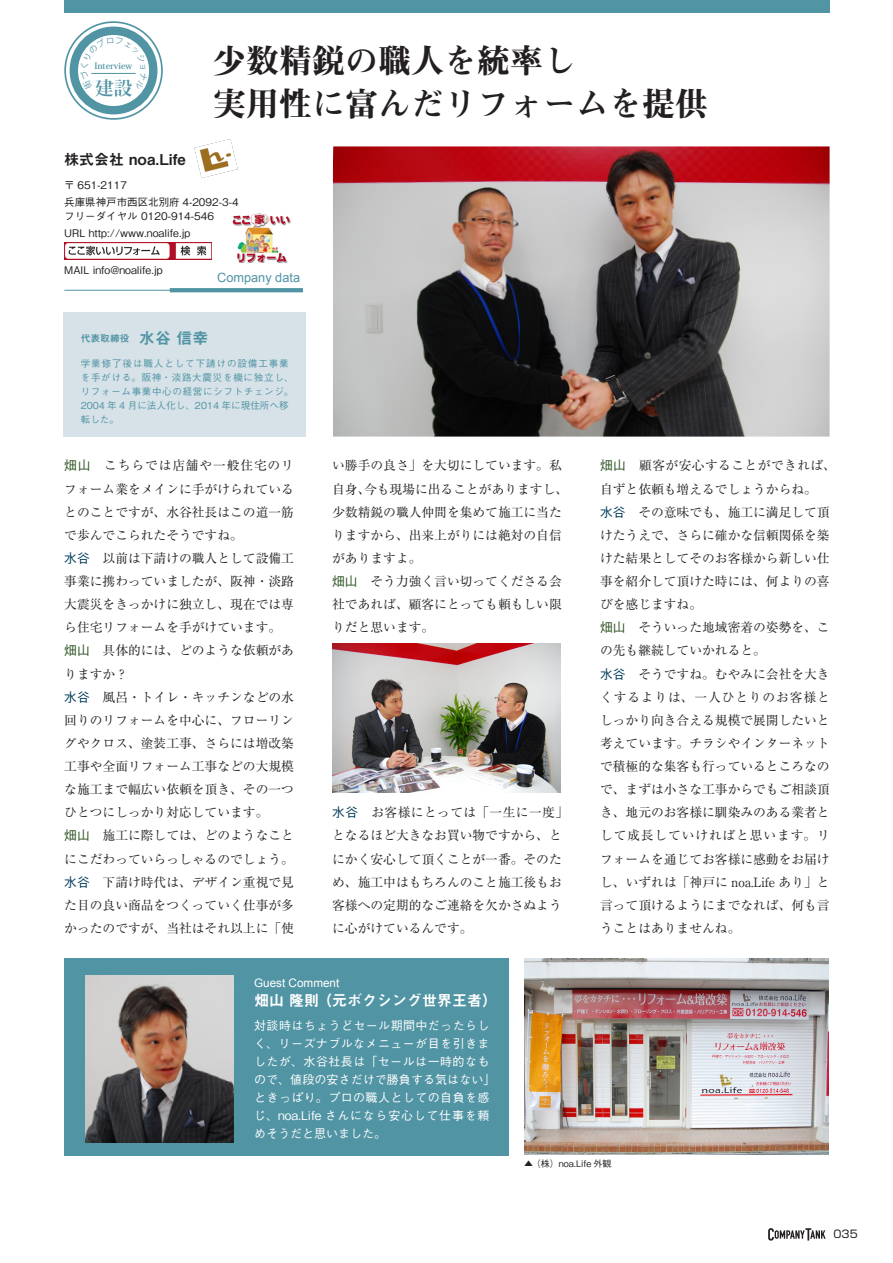
<style>
.page{position:relative;width:893px;height:1263px;background:#fff}
.page>*{position:absolute;margin:0;border:0;box-sizing:border-box;transform-origin:0 0}
.t1{font:33px "Midashi Min Pro MA31";color:#231f20}
.t2{font:700 18.6px "Koz Min Pro";color:#5194a4}
.t3{font:15px "Midashi Go Pro MB31";color:#fff}
.t4{font:15px "Midashi Go Pro MB31";color:#231f20}
.t5{font:12.75px/23.1px "Ryumin Pro";color:#231f20;text-align:justify}
.t6{font:12.75px "Arial";color:#5194a4}
.t7{font:500 12px/18px "Gothic BBB Pro";letter-spacing:.035em;color:#fff}
.t8{font:11.7px "Arial";color:#fff}
.t9{font:10.65px "Shin Go Pro";color:#231f20}
.t10{font:500 10.5px "Gothic BBB Pro";color:#231f20}
.t11{font:9.75px "Midashi Go Pro MB31";color:#5194a4}
.t12{font:500 9.6px/13.8px "Gothic BBB Pro";letter-spacing:.065em;color:#5194a4}
.t13{font:500 9px "Gothic BBB Pro";color:#231f20}
.t14{font:700 8.55px "Koz Min Pro";color:#5194a4}
.s1{font-size:15.9px}
.s2{font-family:"Gothic BBB Pro";font-weight:500;color:#305625}
.s3{font-family:"Gothic BBB Pro";font-weight:500;color:#003b5b}
</style>
<div class="page">
<div style="left:64px;top:0;width:766px;height:13px;background:#5194a4"></div>
<svg style="left:65px;top:22px;width:97px;height:97px"></svg>
<div style="left:64px;top:21px;width:99px;height:99px;border:2px solid #5194a4;border-radius:50%"></div>
<svg style="left:74px;top:31px;width:79px;height:79px"></svg>
<div style="left:70px;top:27px;width:87px;height:87px;border:8px solid #5194a4;border-radius:50%"></div>
<img style="left:333px;top:146px;width:497px;height:291px">
<div style="left:64px;top:958px;width:445px;height:197px;background:#5194a4"></div>
<div style="left:64px;top:312px;width:242px;height:125px;background:#d7e2e8"></div>
<img style="left:332px;top:644px;width:228px;height:148px">
<img style="left:524px;top:958px;width:305px;height:197px">
<img style="left:86px;top:976px;width:147px;height:166px">
<hr style="left:64px;top:290px;width:230px;height:1px;background:#5194a4">
<svg style="left:170px;top:288px;width:133px;height:4px"></svg>
<img style="left:64px;top:242px;width:148px;height:17px">
<img style="left:232px;top:213px;width:59px;height:49px">
<img style="left:194px;top:139px;width:43px;height:39px">
<svg style="left:768px;top:1228px;width:58px;height:12px"></svg>
<svg style="left:80px;top:38px;width:68px;height:53px"></svg>
<p class="t14" style="left:94px;top:60px;width:39px">Interview</p>
<p class="t2" style="left:95px;top:75px;width:39px">建設</p>
<p class="t1" style="left:213px;top:36px;width:365px">少数精鋭の職人を統率し</p>
<p class="t1" style="left:213px;top:78px;width:497px">実用性に富んだリフォームを提供</p>
<p class="t4" style="left:64px;top:148px;width:123px">株式会社 noa.Life</p>
<p class="t10" style="left:64px;top:177px;width:75px">〒 651-2117　</p>
<p class="t10" style="left:64px;top:194px;width:176px">兵庫県神戸市西区北別府 4-2092-3-4</p>
<p class="t10" style="left:64px;top:207px;width:151px">フリーダイヤル 0120-914-546</p>
<p class="t10" style="left:64px;top:224px;width:128px">URL http://www.noalife.jp</p>
<p class="t10" style="left:64px;top:262px;width:100px">MAIL info@noalife.jp</p>
<p class="t6" style="left:217px;top:269px;width:84px">Company data</p>
<p class="t11" style="left:81px;top:330px;width:129px">代表取締役　<span class="s1">水谷 信幸</span></p>
<p class="t12" style="left:81px;top:356px;width:214px">学業修了後は職人として下請けの設備工事業を手がける。阪神・淡路大震災を機に独立し、リフォーム事業中心の経営にシフトチェンジ。<br>2004 年 4 月に法人化し、2014 年に現住所へ移転した。</p>
<p class="t5" style="left:64px;top:453px;width:231px"><span class="s2">畑山</span>　こちらでは店舗や一般住宅のリフォーム業をメインに手がけられているとのことですが、水谷社長はこの道一筋で歩んでこられたそうですね。</p>
<p class="t5" style="left:64px;top:546px;width:231px"><span class="s3">水谷</span>　以前は下請けの職人として設備工事業に携わっていましたが、阪神・淡路大震災をきっかけに独立し、現在では専ら住宅リフォームを手がけています。</p>
<p class="t5" style="left:64px;top:638px;width:231px"><span class="s2">畑山</span>　具体的には、どのような依頼がありますか？</p>
<p class="t5" style="left:64px;top:684px;width:231px"><span class="s3">水谷</span>　風呂・トイレ・キッチンなどの水回りのリフォームを中心に、フローリングやクロス、塗装工事、さらには増改築工事や全面リフォーム工事などの大規模な施工まで幅広い依頼を頂き、その一つひとつにしっかり対応しています。</p>
<p class="t5" style="left:64px;top:823px;width:231px"><span class="s2">畑山</span>　施工に際しては、どのようなことにこだわっていらっしゃるのでしょう。</p>
<p class="t5" style="left:64px;top:869px;width:231px"><span class="s3">水谷</span>　下請け時代は、デザイン重視で見た目の良い商品をつくっていく仕事が多かったのですが、当社はそれ以上に「使</p>
<p class="t5" style="left:332px;top:453px;width:237px;text-align:left">い勝手の良さ」を大切にしています。私自身、今も現場に出ることがありますし、少数精鋭の職人仲間を集めて施工に当たりますから、出来上がりには絶対の自信がありますよ。</p>
<p class="t5" style="left:332px;top:569px;width:231px"><span class="s2">畑山</span>　そう力強く言い切ってくださる会社であれば、顧客にとっても頼もしい限りだと思います。</p>
<p class="t5" style="left:332px;top:800px;width:237px;text-align:left"><span class="s3">水谷</span>　お客様にとっては「一生に一度」となるほど大きなお買い物ですから、とにかく安心して頂くことが一番。そのため、施工中はもちろんのこと施工後もお客様への定期的なご連絡を欠かさぬように心がけているんです。</p>
<p class="t8" style="left:254px;top:975px;width:87px">Guest Comment</p>
<p class="t3" style="left:254px;top:988px;width:244px">畑山 隆則（元ボクシング世界王者）</p>
<p class="t7" style="left:254px;top:1014px;width:243px">対談時はちょうどセール期間中だったらしく、リーズナブルなメニューが目を引きましたが、水谷社長は「セールは一時的なもので、値段の安さだけで勝負する気はない」ときっぱり。プロの職人としての自負を感じ、noa.Life さんになら安心して仕事を頼めそうだと思いました。</p>
<p class="t5" style="left:600px;top:453px;width:237px"><span class="s2">畑山</span>　顧客が安心することができれば、自ずと依頼も増えるでしょうからね。</p>
<p class="t5" style="left:600px;top:499px;width:231px"><span class="s3">水谷</span>　その意味でも、施工に満足して頂けたうえで、さらに確かな信頼関係を築けた結果としてそのお客様から新しい仕事を紹介して頂けた時には、何よりの喜びを感じますね。</p>
<p class="t5" style="left:600px;top:615px;width:231px"><span class="s2">畑山</span>　そういった地域密着の姿勢を、この先も継続していかれると。</p>
<p class="t5" style="left:600px;top:661px;width:231px"><span class="s3">水谷</span>　そうですね。むやみに会社を大きくするよりは、一人ひとりのお客様としっかり向き合える規模で展開したいと考えています。チラシやインターネットで積極的な集客も行っているところなので、まずは小さな工事からでもご相談頂き、地元のお客様に馴染みのある業者として成長していければと思います。リフォームを通じてお客様に感動をお届けし、いずれは「神戸に noa.Life あり」と言って頂けるようにまでなれば、何も言うことはありませんね。</p>
<p class="t13" style="left:524px;top:1156px;width:89px">▲ （株）noa.Life 外観</p>
<p class="t9" style="left:833px;top:1225px;width:26px">035</p>
</div>
